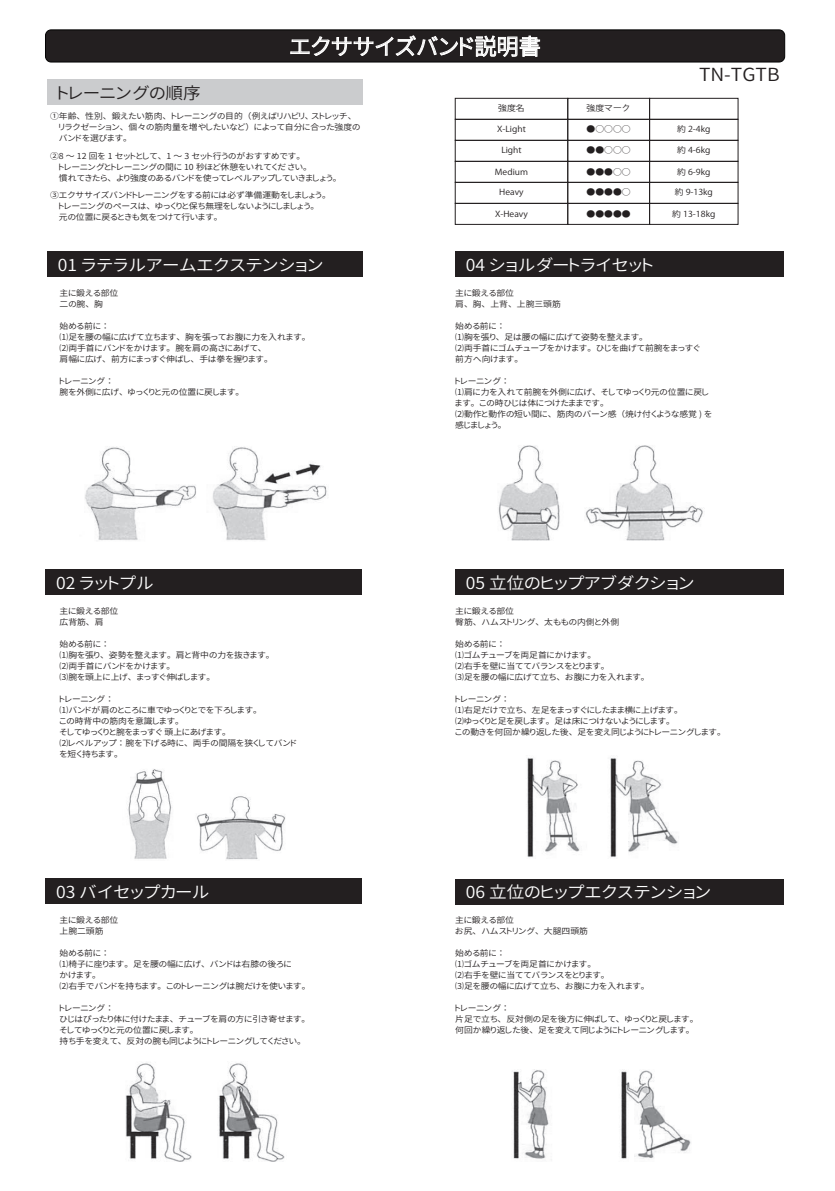
<style>
.page{position:relative;width:835px;height:1191px;background:#fff}
.page>*{position:absolute;margin:0;border:0;box-sizing:border-box;transform-origin:0 0}
.t1{font:22.2px "Gen Shin Gothic P Normal";color:#fff}
.t2{font:18px "Gen Shin Gothic P Normal";color:#231f20;scale:1.07 1}
.t3{font:16.4px "Gen Shin Gothic P Normal";color:#fff;scale:1.07 1}
.t4{font:16.4px "Gen Shin Gothic P Normal";color:#231f20;scale:1.07 1}
.t5{font:8.2px/11px "Gen Shin Gothic P Normal";color:#231f20;scale:1.07 1}
.t6{font:8.2px "Koz Go Pro";color:#231f20;scale:1.07 1}
</style>
<div class="page">
<div style="left:47px;top:251px;width:315px;height:26px;background:#231f20"></div>
<div style="left:455px;top:251px;width:328px;height:26px;background:#231f20"></div>
<div style="left:45px;top:569px;width:317px;height:25px;background:#231f20"></div>
<div style="left:45px;top:878px;width:317px;height:25px;background:#231f20"></div>
<div style="left:455px;top:569px;width:328px;height:26px;background:#231f20"></div>
<div style="left:455px;top:878px;width:328px;height:26px;background:#231f20"></div>
<div style="left:47px;top:79px;width:315px;height:26px;background:#cbccce"></div>
<div style="left:45px;top:30px;width:739px;height:32px;background:#231f20;border-radius:6px"></div>
<div style="left:45px;top:30px;width:739px;height:32px;border:1px solid #030303;border-radius:6px"></div>
<svg style="left:290px;top:35px;width:250px;height:22px"></svg>
<div style="left:455px;top:98px;width:113px;height:22px;border:1px solid #231f20"></div>
<div style="left:455px;top:119px;width:113px;height:22px;border:1px solid #231f20"></div>
<div style="left:455px;top:140px;width:113px;height:22px;border:1px solid #231f20"></div>
<div style="left:455px;top:161px;width:113px;height:22px;border:1px solid #231f20"></div>
<div style="left:455px;top:182px;width:113px;height:22px;border:1px solid #231f20"></div>
<div style="left:455px;top:203px;width:113px;height:22px;border:1px solid #231f20"></div>
<div style="left:649px;top:98px;width:89px;height:22px;border:1px solid #231f20"></div>
<div style="left:649px;top:119px;width:89px;height:22px;border:1px solid #231f20"></div>
<div style="left:649px;top:140px;width:89px;height:22px;border:1px solid #231f20"></div>
<div style="left:649px;top:161px;width:89px;height:22px;border:1px solid #231f20"></div>
<div style="left:649px;top:182px;width:89px;height:22px;border:1px solid #231f20"></div>
<div style="left:649px;top:203px;width:89px;height:22px;border:1px solid #231f20"></div>
<div style="left:567px;top:98px;width:82px;height:22px;border:1px solid #231f20"></div>
<div style="left:567px;top:119px;width:82px;height:22px;border:1px solid #231f20"></div>
<div style="left:567px;top:140px;width:82px;height:22px;border:1px solid #231f20"></div>
<div style="left:567px;top:161px;width:82px;height:22px;border:1px solid #231f20"></div>
<div style="left:567px;top:182px;width:82px;height:22px;border:1px solid #231f20"></div>
<div style="left:567px;top:203px;width:82px;height:22px;border:1px solid #231f20"></div>
<img style="left:85px;top:446px;width:242px;height:94px">
<img style="left:128px;top:769px;width:157px;height:91px">
<img style="left:125px;top:1062px;width:160px;height:100px">
<img style="left:498px;top:445px;width:205px;height:96px">
<img style="left:527px;top:757px;width:151px;height:101px">
<img style="left:513px;top:1069px;width:178px;height:91px">
<h1 class="t1" style="left:289px;top:31px;width:253px">エクササイズバンド説明書</h1>
<h3 class="t4" style="left:58px;top:81px;width:135px">トレーニングの順序</h3>
<p class="t5" style="left:50px;top:110px;width:291px">①年齢、性別、鍛えたい筋肉、トレーニングの目的（例えばリハビリ、 ストレッチ、　リラクゼーション、個々の筋肉量を増やしたいなど）によって自分に合った強度の　バンドを選びます。</p>
<p class="t5" style="left:50px;top:150px;width:270px">②8 ～ 12 回を 1 セットとして、 1 ～ 3 セット行うのがおすすめです。 　<br>　トレーニングとトレーニングの間に 10 秒ほど休憩をいれてくだ さい。<br>　慣れてきたら、より強度のあるバンドを使ってレベルアップしていきましょう。</p>
<p class="t5" style="left:50px;top:190px;width:260px">③エクササイズバンドトレーニングをする前には必ず準備運動をしましょう。　トレーニングのペースは、ゆっくりと保ち無理をしないようにしましょう。<br>　元の位置に戻るときも気をつけて行います。</p>
<p class="t6" style="left:498px;top:103px;width:26px">強度名</p>
<p class="t6" style="left:497px;top:124px;width:28px">X-Light</p>
<p class="t6" style="left:501px;top:145px;width:20px">Light</p>
<p class="t6" style="left:495px;top:166px;width:32px">Medium</p>
<p class="t6" style="left:499px;top:187px;width:24px">Heavy</p>
<p class="t6" style="left:495px;top:208px;width:32px">X-Heavy</p>
<p class="t6" style="left:586px;top:103px;width:43px">強度マーク</p>
<p class="t6" style="left:586px;top:145px;width:43px">●●○○○</p>
<p class="t6" style="left:586px;top:124px;width:43px">●○○○○</p>
<p class="t6" style="left:586px;top:166px;width:43px">●●●○○</p>
<p class="t6" style="left:586px;top:208px;width:43px">●●●●●</p>
<p class="t6" style="left:586px;top:187px;width:43px">●●●●○</p>
<h2 class="t2" style="left:698px;top:62px;width:77px">TN-TGTB</h2>
<p class="t6" style="left:677px;top:124px;width:33px">約 2-4kg</p>
<p class="t6" style="left:677px;top:145px;width:33px">約 4-6kg</p>
<p class="t6" style="left:677px;top:166px;width:33px">約 6-9kg</p>
<p class="t6" style="left:674px;top:187px;width:37px">約 9-13kg</p>
<p class="t6" style="left:672px;top:208px;width:42px">約 13-18kg</p>
<h3 class="t3" style="left:58px;top:254px;width:250px">01 ラテラルアームエクステンション</h3>
<h3 class="t3" style="left:465px;top:254px;width:177px">04 ショルダートライセット</h3>
<p class="t5" style="left:60px;top:287px;width:56px">主に鍛える部位二の腕、胸</p>
<p class="t5" style="left:60px;top:320px;width:232px">始める前に：<br>⑴足を腰の幅に広げて立ちます、胸を張ってお腹に力を入れます。<br>⑵両手首にバンドをかけます。腕を肩の高さにあげて、<br>肩幅に広げ、前方にまっすぐ伸ばし、手は拳を握ります。</p>
<p class="t5" style="left:60px;top:375px;width:170px">トレーニング：<br>腕を外側に広げ、ゆっくりと元の位置に戻します。</p>
<p class="t5" style="left:455px;top:287px;width:100px">主に鍛える部位<br>肩、胸、上背、上腕三頭筋</p>
<p class="t5" style="left:455px;top:320px;width:230px">始める前に：<br>⑴胸を張り、足は腰の幅に広げて姿勢を整えます。<br>⑵両手首にゴムチューブをかけます。ひじを曲げて前腕をまっすぐ前方へ向けます。</p>
<p class="t5" style="left:455px;top:375px;width:241px">トレーニング：<br>⑴肩に力を入れて前腕を外側に広げ、そしてゆっくり元の位置に戻します。この時ひじは体につけたままです。<br>⑵動作と動作の短い間に、筋肉のバーン感（焼け付くような感覚 ) を感じましょう。</p>
<h3 class="t3" style="left:56px;top:571px;width:93px">02 ラットプル</h3>
<p class="t5" style="left:60px;top:605px;width:56px">主に鍛える部位広背筋、肩</p>
<p class="t5" style="left:60px;top:638px;width:198px">始める前に：<br>⑴胸を張り、姿勢を整えます。肩と背中の力を抜きます。<br>⑵両手首にバンドをかけます。<br>⑶腕を頭上に上げ、まっすぐ伸ばします。</p>
<p class="t5" style="left:60px;top:693px;width:223px">トレーニング：<br>⑴バンドが肩のところに車でゆっくりとでを下ろします。 　<br>この時背中の筋肉を意識します。<br>そしてゆっくりと腕をまっすぐ 頭上にあげます。<br>⑵レベルアップ：腕を下げる時に、両手の間隔を狭くしてバンドを短く持ちます。</p>
<h3 class="t3" style="left:56px;top:880px;width:145px">03 バイセップカール</h3>
<p class="t5" style="left:60px;top:914px;width:56px">主に鍛える部位上腕二頭筋</p>
<p class="t5" style="left:60px;top:947px;width:232px">始める前に：<br>⑴椅子に座ります。足を腰の幅に広げ、バンドは右膝の後ろに<br>かけます。<br>⑵右手でバンドを持ちます。このトレーニングは腕だけを使います。</p>
<p class="t5" style="left:60px;top:1002px;width:232px">トレーニング：<br>ひじはぴったり体に付けたまま、チューブを肩の方に引き寄せます。そしてゆっくりと元の位置に戻します。<br>持ち手を変えて、反対の腕も同じようにトレーニングしてください。</p>
<h3 class="t3" style="left:465px;top:571px;width:215px">05 立位のヒップアブダクション</h3>
<p class="t5" style="left:455px;top:605px;width:155px">主に鍛える部位<br>臀筋、ハムストリング、太ももの内側と外側</p>
<p class="t5" style="left:455px;top:638px;width:179px">始める前に：<br>⑴ゴムチューブを両足首にかけます。<br>⑵右手を壁に当ててバランスをとります。<br>⑶足を腰の幅に広げて立ち、お腹に力を入れます。</p>
<p class="t5" style="left:455px;top:693px;width:250px">トレーニング：<br>⑴右足だけで立ち、左足をまっすぐにしたまま横に上げます。<br>⑵ゆっくりと足を戻します。足は床につけないようにします。 　<br>この動きを何回か繰り返した後、足を変え同じようにトレーニングします。</p>
<h3 class="t3" style="left:465px;top:880px;width:231px">06 立位のヒップエクステンション</h3>
<p class="t5" style="left:455px;top:914px;width:125px">主に鍛える部位<br>お尻、ハムストリング、大腿四頭筋</p>
<p class="t5" style="left:455px;top:947px;width:179px">始める前に：<br>⑴ゴムチューブを両足首にかけます。<br>⑵右手を壁に当ててバランスをとります。<br>⑶足を腰の幅に広げて立ち、お腹に力を入れます。</p>
<p class="t5" style="left:455px;top:1002px;width:225px">トレーニング：<br>片足で立ち、反対側の足を後方に伸ばして、ゆっくりと戻します。何回か繰り返した後、足を変えて同じようにトレーニングします。</p>
</div>
